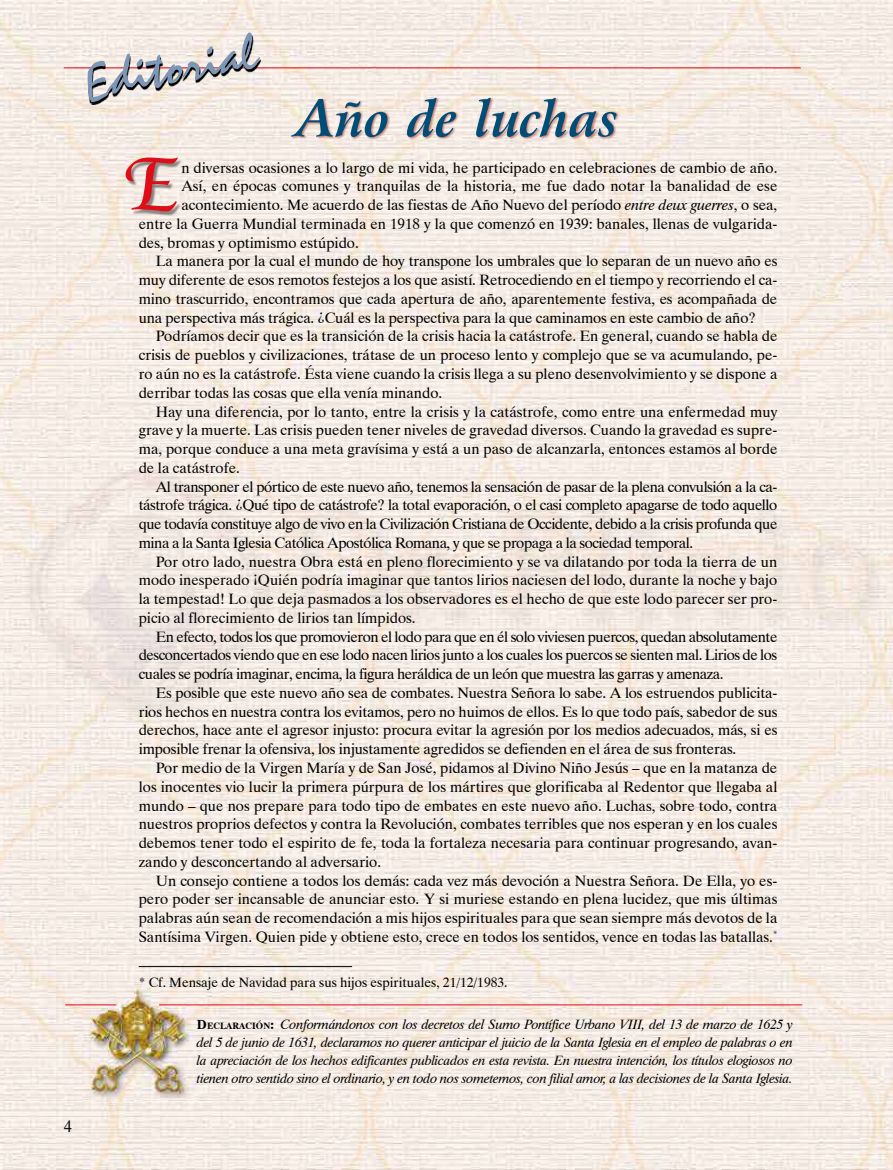
<style>
.page{position:relative;width:893px;height:1170px;background:#fff}
.page>*{position:absolute;margin:0;border:0;box-sizing:border-box;transform-origin:0 0}
.t1{font:81.75px "Cataneo Especial";color:#df0d17}
.t2{font:52.5px "Staccato 222 BT";color:#7d96b5}
.t3{font:italic 700 51px "Arrus BT";color:#004e77}
.t4{font:16.5px "Dutch 801 BT";color:#000}
.t5{font:15px "Dutch 801 BT";color:#000}
.t6{font:15px "Dutch 801 BT";letter-spacing:-.03em;color:#000}
.t7{font:italic 13.5px/18px "Dutch 801 BT";letter-spacing:-.02em;color:#000;text-align:justify}
.t8{font:13.5px "Dutch 801 BT";color:#000}
.s1{font-style:italic}
.s2{font-weight:700;font-style:normal}
.s3{font-weight:700;font-style:normal;font-size:9.45px}
</style>
<div class="page">
<img style="left:0;top:0;width:893px;height:1169px">
<hr style="left:64px;top:67px;width:737px;height:1px;background:#df0d17">
<svg style="left:88px;top:35px;width:173px;height:70px;background:#cdc4be"></svg>
<hr style="left:159px;top:1004px;width:643px;height:1px;background:#df0d17">
<hr style="left:65px;top:1004px;width:51px;height:1px;background:#df0d17">
<div style="left:127px;top:159px;width:55px;height:57px;background:#000;opacity:.45"></div>
<hr style="left:139px;top:966px;width:213px;height:1px;background:#000">
<div style="left:290px;top:98px;width:330px;height:42px;background:#ae2d1d;opacity:.58"></div>
<h2 class="t2" style="left:77px;top:53px;width:178px;rotate:-10deg">Editorial</h2>
<h3 class="t3" style="left:297px;top:87px;width:323px">Año de luchas</h3>
<h1 class="t1" style="left:124px;top:133px;width:57px">E</h1>
<p class="t5" style="left:181px;top:158px;width:598px">n diversas ocasiones a lo largo de mi vida, he participado en celebraciones de cambio de año.</p>
<p class="t5" style="left:181px;top:177px;width:597px">Así, en épocas comunes y tranquilas de la historia, me fue dado notar la banalidad de ese</p>
<p class="t5" style="left:181px;top:196px;width:597px">acontecimiento. Me acuerdo de las fiestas de Año Nuevo del período <span class="s1">entre deux guerres</span>, o sea,</p>
<p class="t5" style="left:139px;top:214px;width:640px">entre la Guerra Mundial terminada en 1918 y la que comenzó en 1939: banales, llenas de vulgarida-</p>
<p class="t5" style="left:139px;top:233px;width:222px">des, bromas y optimismo estúpido.</p>
<p class="t5" style="left:156px;top:252px;width:623px">La manera por la cual el mundo de hoy transpone los umbrales que lo separan de un nuevo año es</p>
<p class="t5" style="left:139px;top:271px;width:640px">muy diferente de esos remotos festejos a los que asistí. Retrocediendo en el tiempo y recorriendo el ca-</p>
<p class="t5" style="left:139px;top:289px;width:640px">mino trascurrido, encontramos que cada apertura de año, aparentemente festiva, es acompañada de</p>
<p class="t5" style="left:139px;top:308px;width:618px">una perspectiva más trágica. ¿Cuál es la perspectiva para la que caminamos en este cambio de año?</p>
<p class="t5" style="left:156px;top:327px;width:623px">Podríamos decir que es la transición de la crisis hacia la catástrofe. En general, cuando se habla de</p>
<p class="t5" style="left:139px;top:346px;width:640px">crisis de pueblos y civilizaciones, trátase de un proceso lento y complejo que se va acumulando, pe-</p>
<p class="t5" style="left:139px;top:364px;width:640px">ro aún no es la catástrofe. Ésta viene cuando la crisis llega a su pleno desenvolvimiento y se dispone a</p>
<p class="t5" style="left:139px;top:383px;width:305px">derribar todas las cosas que ella venía minando.</p>
<p class="t5" style="left:156px;top:402px;width:623px">Hay una diferencia, por lo tanto, entre la crisis y la catástrofe, como entre una enfermedad muy</p>
<p class="t5" style="left:139px;top:421px;width:640px">grave y la muerte. Las crisis pueden tener niveles de gravedad diversos. Cuando la gravedad es supre-</p>
<p class="t5" style="left:139px;top:439px;width:640px">ma, porque conduce a una meta gravísima y está a un paso de alcanzarla, entonces estamos al borde</p>
<p class="t5" style="left:139px;top:458px;width:103px">de la catástrofe.</p>
<p class="t6" style="left:156px;top:477px;width:623px">Al transponer el pórtico de este nuevo año, tenemos la sensación de pasar de la plena convulsión a la ca-</p>
<p class="t6" style="left:139px;top:496px;width:640px">tástrofe trágica. ¿Qué tipo de catástrofe? la total evaporación, o el casi completo apagarse de todo aquello</p>
<p class="t6" style="left:139px;top:514px;width:640px">que todavía constituye algo de vivo en la Civilización Cristiana de Occidente, debido a la crisis profunda que</p>
<p class="t6" style="left:139px;top:533px;width:556px">mina a la Santa Iglesia Católica Apostólica Romana, y que se propaga a la sociedad temporal.</p>
<p class="t5" style="left:156px;top:552px;width:623px">Por otro lado, nuestra Obra está en pleno florecimiento y se va dilatando por toda la tierra de un</p>
<p class="t5" style="left:139px;top:571px;width:640px">modo inesperado ¡Quién podría imaginar que tantos lirios naciesen del lodo, durante la noche y bajo</p>
<p class="t5" style="left:139px;top:589px;width:640px">la tempestad! Lo que deja pasmados a los observadores es el hecho de que este lodo parecer ser pro-</p>
<p class="t5" style="left:139px;top:608px;width:278px">picio al florecimiento de lirios tan límpidos.</p>
<p class="t6" style="left:156px;top:627px;width:623px">En efecto, todos los que promovieron el lodo para que en él solo viviesen puercos, quedan absolutamente</p>
<p class="t6" style="left:139px;top:646px;width:640px">desconcertados viendo que en ese lodo nacen lirios junto a los cuales los puercos se sienten mal. Lirios de los</p>
<p class="t6" style="left:139px;top:664px;width:586px">cuales se podría imaginar, encima, la figura heráldica de un león que muestra las garras y amenaza.</p>
<p class="t5" style="left:156px;top:683px;width:623px">Es posible que este nuevo año sea de combates. Nuestra Señora lo sabe. A los estruendos publicita-</p>
<p class="t5" style="left:139px;top:702px;width:640px">rios hechos en nuestra contra los evitamos, pero no huimos de ellos. Es lo que todo país, sabedor de sus</p>
<p class="t5" style="left:139px;top:721px;width:640px">derechos, hace ante el agresor injusto: procura evitar la agresión por los medios adecuados, más, si es</p>
<p class="t5" style="left:139px;top:739px;width:599px">imposible frenar la ofensiva, los injustamente agredidos se defienden en el área de sus fronteras.</p>
<p class="t5" style="left:156px;top:758px;width:623px">Por medio de la Virgen María y de San José, pidamos al Divino Niño Jesús – que en la matanza de</p>
<p class="t5" style="left:139px;top:777px;width:640px">los inocentes vio lucir la primera púrpura de los mártires que glorificaba al Redentor que llegaba al</p>
<p class="t5" style="left:139px;top:796px;width:640px">mundo – que nos prepare para todo tipo de embates en este nuevo año. Luchas, sobre todo, contra</p>
<p class="t5" style="left:139px;top:814px;width:640px">nuestros proprios defectos y contra la Revolución, combates terribles que nos esperan y en los cuales</p>
<p class="t5" style="left:139px;top:833px;width:640px">debemos tener todo el espirito de fe, toda la fortaleza necesaria para continuar progresando, avan-</p>
<p class="t5" style="left:139px;top:852px;width:244px">zando y desconcertando al adversario.</p>
<p class="t5" style="left:156px;top:871px;width:623px">Un consejo contiene a todos los demás: cada vez más devoción a Nuestra Señora. De Ella, yo es-</p>
<p class="t5" style="left:139px;top:889px;width:640px">pero poder ser incansable de anunciar esto. Y si muriese estando en plena lucidez, que mis últimas</p>
<p class="t5" style="left:139px;top:908px;width:640px">palabras aún sean de recomendación a mis hijos espirituales para que sean siempre más devotos de la</p>
<p class="t5" style="left:139px;top:927px;width:640px">Santísima Virgen. Quien pide y obtiene esto, crece en todos los sentidos, vence en todas las batallas.<sup>*</sup></p>
<p class="t8" style="left:139px;top:973px;width:370px">* Cf. Mensaje de Navidad para sus hijos espirituales, 21/12/1983.</p>
<p class="t7" style="left:197px;top:1014px;width:598px"><span class="s2">D</span><span class="s3">ECLARACIÓN</span><span class="s2">:</span> Conformándonos con los decretos del Sumo Pontífice Urbano VIII, del 13 de marzo de 1625 y del 5 de junio de 1631, declaramos no querer anticipar el juicio de la Santa Iglesia en el empleo de palabras o en la apreciación de los hechos edificantes publicados en esta revista. En nuestra intención, los títulos elogiosos no tienen otro sentido sino el ordinario, y en todo nos sometemos, con filial amor, a las decisiones de la Santa Iglesia.</p>
<p class="t4" style="left:64px;top:1116px;width:10px">4</p>
</div>
